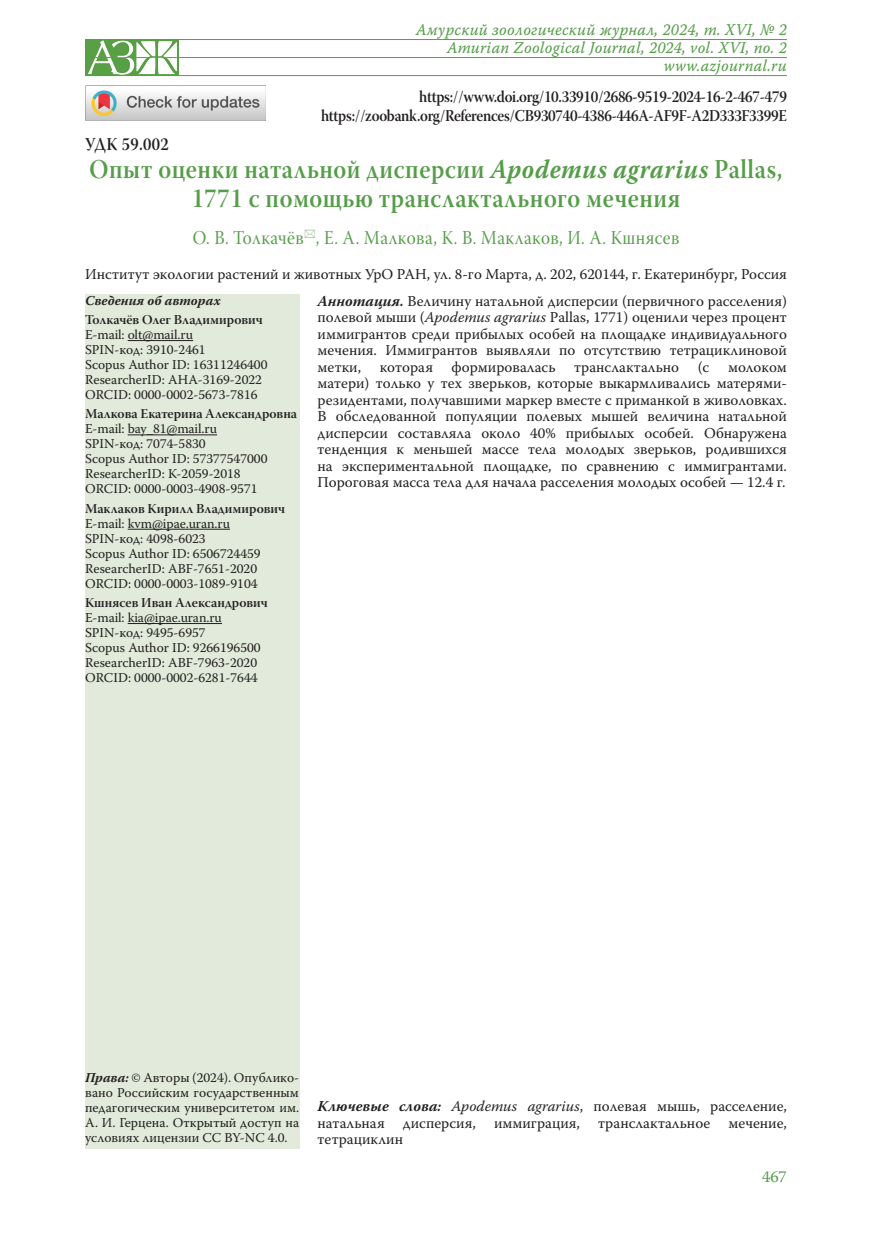
<style>
.page{position:relative;width:872px;height:1234px;background:#fff}
.page>*{position:absolute;margin:0;border:0;box-sizing:border-box;transform-origin:0 0}
.Заголовок_1{font:27px/28.5px "Warnock Pro Semibold Subh";letter-spacing:.02em;color:#559d49;text-align:center;scale:.9 1}
.Заголовок_2{font:19.5px "Warnock Pro Subh";letter-spacing:.025em;color:#559d49;scale:.9 1}
.Заголовок_1-2{font:18px "Warnock Pro Semibold Subh";letter-spacing:.025em;color:#231f20;scale:.9 1}
.Заголовок_1-3{font:16.5px "Warnock Pro Semibold Subh";letter-spacing:-.02em;color:#231f20;scale:.9 1}
.colon_right{font:16.5px "Warnock Pro It Capt";letter-spacing:.01em;color:#559d49;scale:.95 1}
.t1{font:16.5px "Warnock Pro";color:#559d49}
.Affiliation{font:15px/16.5px "Warnock Pro";color:#231f20;text-align:justify}
.Affiliation_info{font:13.5px/15px "Warnock Pro";color:#231f20;text-align:justify}
.Affiliation_info-2{font:13.5px "Warnock Pro Semibold Subh";color:#231f20}
.Affiliation_info-3{font:italic 700 13.5px "Warnock Pro";letter-spacing:.005em;color:#231f20}
.s1{font-family:"Warnock Pro";font-weight:700;font-style:italic}
.s2{font-weight:700;font-style:italic}
.s3{font-style:italic}
</style>
<div class="page">
<div style="left:85px;top:294px;width:214px;height:854px;background:#e1eadb"></div>
<hr style="left:128px;top:340px;width:65px;height:1px;background:#231f20">
<hr style="left:128px;top:434px;width:89px;height:1px;background:#231f20">
<hr style="left:128px;top:528px;width:102px;height:1px;background:#231f20">
<hr style="left:128px;top:623px;width:94px;height:1px;background:#231f20">
<img style="left:85px;top:85px;width:180px;height:35px">
<hr style="left:85px;top:39px;width:702px;height:1px;background:#559d49">
<hr style="left:85px;top:57px;width:702px;height:1px;background:#559d49">
<hr style="left:85px;top:75px;width:702px;height:1px;background:#559d49">
<img style="left:85px;top:40px;width:93px;height:35px">
<p class="colon_right" style="left:416px;top:20px;width:392px">Амурский зоологический журнал, 2024, т. XVI, № 2</p>
<p class="colon_right" style="left:447px;top:38px;width:359px">Amurian Zoological Journal, 2024, vol. XVI, no. 2</p>
<p class="colon_right" style="left:664px;top:56px;width:131px">www.azjournal.ru</p>
<p class="Заголовок_1-3" style="left:419px;top:86px;width:410px">https://www.doi.org/10.33910/2686-9519-2024-16-2-467-479</p>
<p class="Заголовок_1-3" style="left:321px;top:106px;width:519px">https://zoobank.org/References/CB930740-4386-446A-AF9F-A2D333F3399E</p>
<p class="Заголовок_1-2" style="left:85px;top:133px;width:95px">УДК 59.002</p>
<p class="Заголовок_1" style="left:89px;top:155px;width:771px">Опыт оценки натальной дисперсии <span class="s1">Apodemus agrarius</span> Pallas,<br>1771 с помощью транслактального мечения</p>
<p class="Заголовок_2" style="left:193px;top:227px;width:542px">О. В. Толкачёв , Е. А. Малкова, К. В. Маклаков, И. А. Кшнясев</p>
<p class="Affiliation" style="left:85px;top:265px;width:703px">Институт экологии растений и животных УрО РАН, ул. 8-го Марта, д. 202, 620144, г. Екатеринбург, Россия</p>
<p class="Affiliation_info-3" style="left:85px;top:292px;width:137px">Сведения об авторах</p>
<p class="Affiliation_info-2" style="left:85px;top:311px;width:179px">Толкачёв Олег Владимирович</p>
<p class="Affiliation_info" style="left:85px;top:326px;width:109px">E-mail: olt@mail.ru</p>
<p class="Affiliation_info" style="left:85px;top:341px;width:122px">SPIN-код: 3910-2461</p>
<p class="Affiliation_info" style="left:85px;top:356px;width:184px">Scopus Author ID: 16311246400</p>
<p class="Affiliation_info" style="left:85px;top:371px;width:178px">ResearcherID: AHA-3169-2022</p>
<p class="Affiliation_info" style="left:85px;top:386px;width:174px">ORCID: 0000-0002-5673-7816</p>
<p class="Affiliation_info-2" style="left:85px;top:405px;width:214px">Малкова Екатерина Александровна</p>
<p class="Affiliation_info" style="left:85px;top:421px;width:133px">E-mail: bay_81@mail.ru</p>
<p class="Affiliation_info" style="left:85px;top:436px;width:122px">SPIN-код: 7074-5830</p>
<p class="Affiliation_info" style="left:85px;top:451px;width:184px">Scopus Author ID: 57377547000</p>
<p class="Affiliation_info" style="left:85px;top:466px;width:157px">ResearcherID: K-2059-2018</p>
<p class="Affiliation_info" style="left:85px;top:481px;width:174px">ORCID: 0000-0003-4908-9571</p>
<p class="Affiliation_info-2" style="left:85px;top:500px;width:202px">Маклаков Кирилл Владимирович</p>
<p class="Affiliation_info" style="left:85px;top:515px;width:146px">E-mail: kvm@ipae.uran.ru</p>
<p class="Affiliation_info" style="left:85px;top:530px;width:122px">SPIN-код: 4098-6023</p>
<p class="Affiliation_info" style="left:85px;top:545px;width:177px">Scopus Author ID: 6506724459</p>
<p class="Affiliation_info" style="left:85px;top:560px;width:174px">ResearcherID: ABF-7651-2020</p>
<p class="Affiliation_info" style="left:85px;top:575px;width:174px">ORCID: 0000-0003-1089-9104</p>
<p class="Affiliation_info-2" style="left:85px;top:594px;width:184px">Кшнясев Иван Александрович</p>
<p class="Affiliation_info" style="left:85px;top:609px;width:138px">E-mail: kia@ipae.uran.ru</p>
<p class="Affiliation_info" style="left:85px;top:624px;width:122px">SPIN-код: 9495-6957</p>
<p class="Affiliation_info" style="left:85px;top:639px;width:177px">Scopus Author ID: 9266196500</p>
<p class="Affiliation_info" style="left:85px;top:654px;width:174px">ResearcherID: ABF-7963-2020</p>
<p class="Affiliation_info" style="left:85px;top:669px;width:174px">ORCID: 0000-0002-6281-7644</p>
<p class="Affiliation" style="left:317px;top:292px;width:471px"><span class="s2">Аннотация.</span> Величину натальной дисперсии (первичного расселения) полевой мыши (<span class="s3">Apodemus agrarius</span> Pallas, 1771) оценили через процент иммигрантов среди прибылых особей на площадке индивидуального мечения. Иммигрантов выявляли по отсутствию тетрациклиновой метки, которая формировалась транслактально (с молоком матери) только у тех зверьков, которые выкармливались матерями&shy;резидентами, получавшими маркер вместе с приманкой в живоловках.<br>В обследованной популяции полевых мышей величина натальной дисперсии составляла около 40% прибылых особей. Обнаружена тенденция к меньшей массе тела молодых зверьков, родившихся на экспериментальной площадке, по сравнению с иммигрантами.<br>Пороговая масса тела для начала расселения молодых особей — 12.4 г.</p>
<p class="Affiliation_info" style="left:85px;top:1069px;width:216px"><span class="s2">Права:</span> © Авторы (2024). Опублико&shy;вано Российским государственным педагогическим университетом им.<br>А. И. Герцена. Открытый доступ на условиях лицензии CC BY-NC 4.0.</p>
<p class="Affiliation" style="left:317px;top:1097px;width:471px"><span class="s2">Ключевые слова:</span> <span class="s3">Apodemus agrarius</span>, полевая мышь, расселение, натальная дисперсия, иммиграция, транслактальное мечение, тетрациклин</p>
<p class="t1" style="left:762px;top:1166px;width:26px">467</p>
</div>
